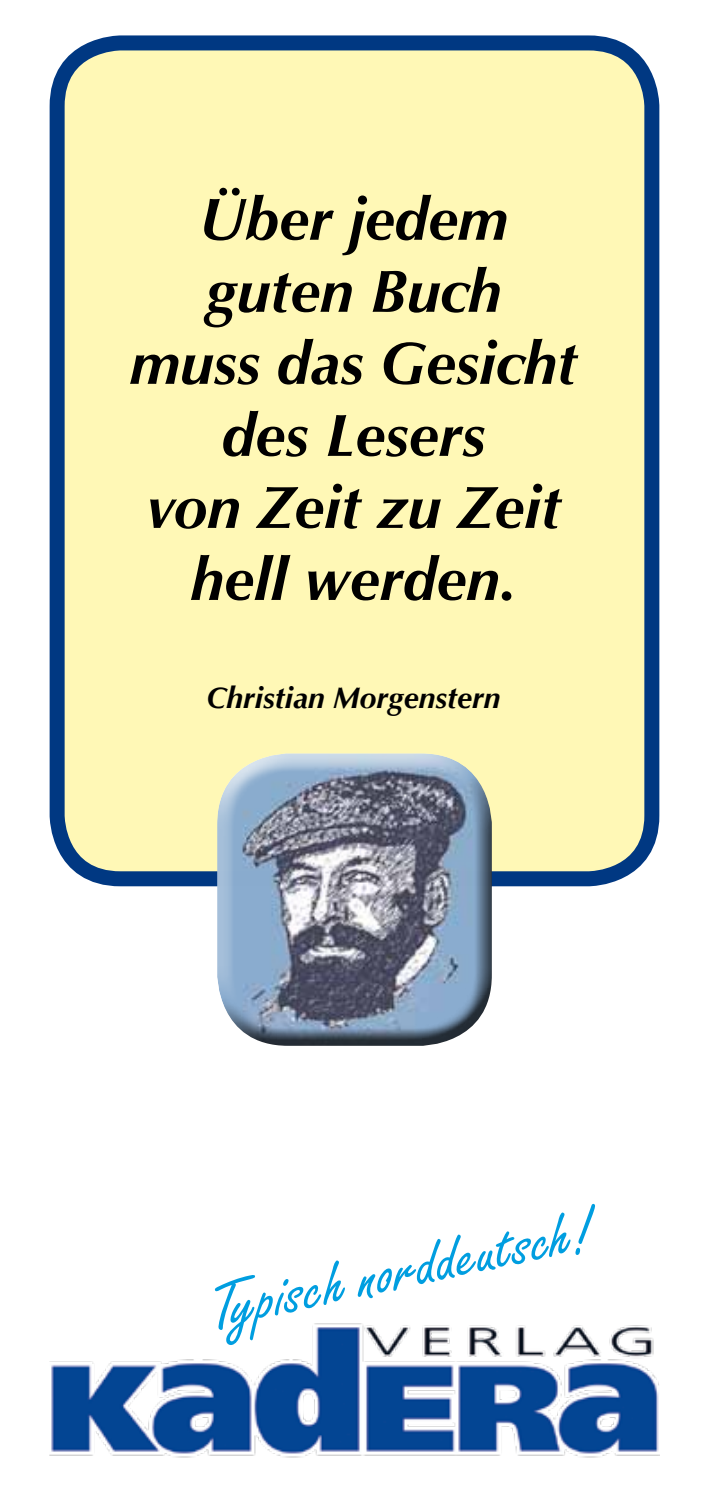
<style>
.page{position:relative;width:709px;height:1489px;background:#fff}
.page>*{position:absolute;margin:0;border:0;box-sizing:border-box;transform-origin:0 0}
.t1{font:65px "Freestyle Script";color:#009ee0;scale:1.1 1}
.t2{font:italic 700 60px/72px "Optima";color:#000;text-align:center}
.t3{font:italic 700 30px "Optima";color:#000}
</style>
<div class="page">
<div style="left:57px;top:43px;width:595px;height:835px;background:#fff8b6;border-radius:63px"></div>
<div style="left:50px;top:35px;width:609px;height:851px;border:15px solid #003882;border-radius:63px"></div>
<div style="left:215px;top:752px;width:278px;height:268px;background:#fff;opacity:.75"></div>
<div style="left:215px;top:771px;width:278px;height:276px;background:#000;opacity:.75"></div>
<img style="left:50px;top:1323px;width:609px;height:135px">
<p class="t2" style="left:130px;top:184px;width:448px">Über jedem guten Buch<br>muss das Gesicht des Lesers<br>von Zeit zu Zeit hell werden.</p>
<p class="t3" style="left:206px;top:680px;width:295px">Christian Morgenstern</p>
<p class="t1" style="left:201px;top:1271px;width:357px;rotate:-12deg">Typisch norddeutsch!</p>
</div>
